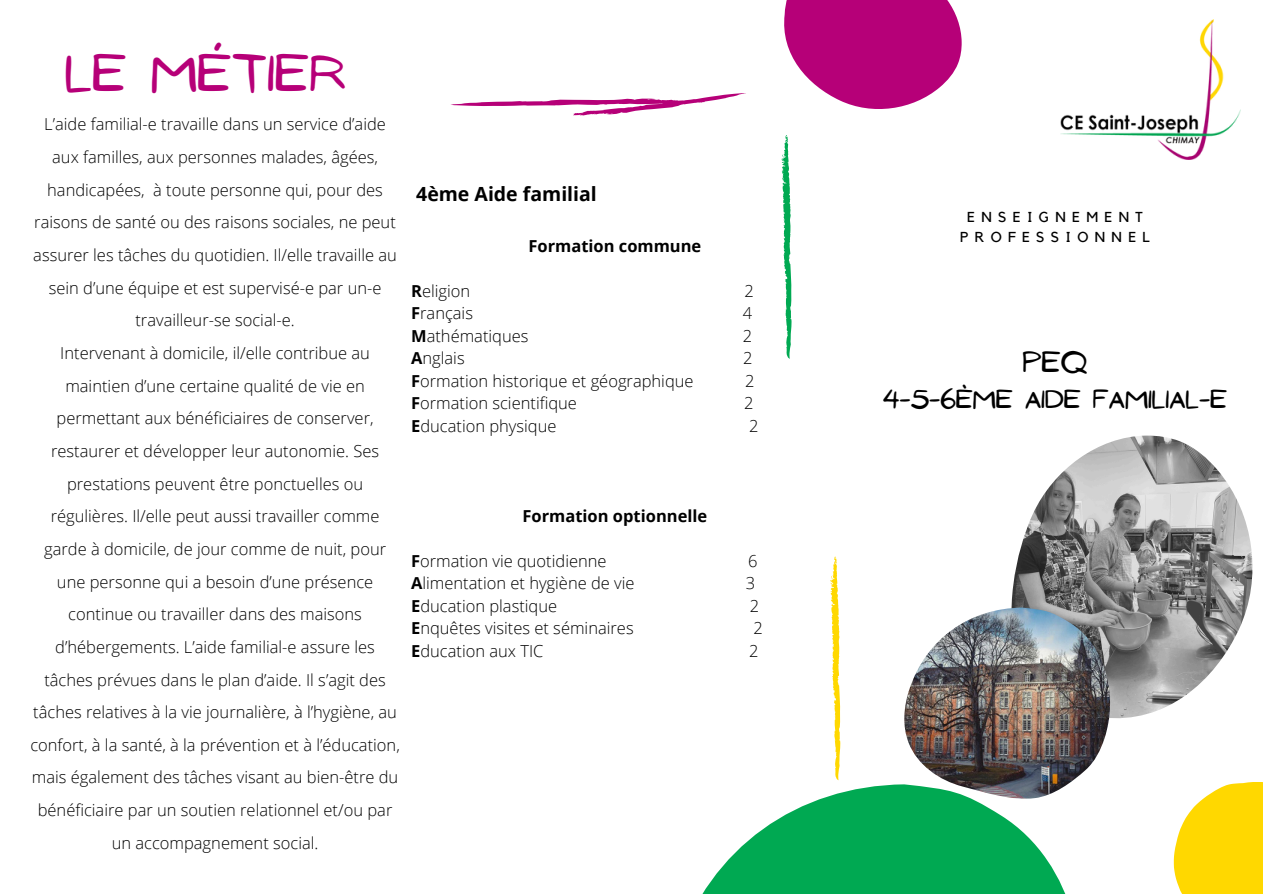
<style>
.page{position:relative;width:1263px;height:894px;background:#fff}
.page>*{position:absolute;margin:0;border:0;box-sizing:border-box;transform-origin:0 0}
.t1{font:48px "NF Ananias Regular";color:#b60078}
.t2{font:26.85px "NF Ananias Regular";color:#000}
.t3{font:23.85px "NF Ananias Regular";color:#000}
.t4{font:700 19.5px "Open Sans";color:#000}
.t5{font:300 16.5px/32.7px "Open Sans";color:#000;text-align:center}
.t6{font:700 16.5px "Open Sans";color:#000}
.t7{font:14.4px/19.2px "Kollektif";letter-spacing:.44em;color:#000;text-align:center}
.s1{font-weight:700}
</style>
<div class="page">
<img style="left:1061px;top:19px;width:180px;height:140px">
<div style="left:1174px;top:781px;width:89px;height:112px;background:#ffd800"></div>
<img style="left:1011px;top:435px;width:241px;height:283px">
<svg style="left:703px;top:784px;width:362px;height:109px;fill:#00a952"></svg>
<img style="left:904px;top:607px;width:206px;height:191px">
<svg style="left:784px;top:0;width:178px;height:109px;fill:#b60078"></svg>
<svg style="left:781px;top:135px;width:10px;height:209px"></svg>
<svg style="left:830px;top:556px;width:10px;height:209px"></svg>
<svg style="left:450px;top:93px;width:296px;height:22px"></svg>
<h3 class="t1" style="left:65px;top:47px;width:283px">LE MÉTIER</h3>
<h4 class="t5" style="left:30px;top:108px;width:371px">L’aide familial-e travaille dans un service d’aide aux familles, aux personnes malades, âgées, handicapées, à toute personne qui, pour des raisons de santé ou des raisons sociales, ne peut assurer les tâches du quotidien. Il/elle travaille au sein d’une équipe et est supervisé-e par un-e travailleur-se social-e.<br>Intervenant à domicile, il/elle contribue au maintien d’une certaine qualité de vie en permettant aux bénéficiaires de conserver, restaurer et développer leur autonomie. Ses prestations peuvent être ponctuelles ou régulières. Il/elle peut aussi travailler comme garde à domicile, de jour comme de nuit, pour une personne qui a besoin d’une présence continue ou travailler dans des maisons d’hébergements. L’aide familial-e assure les tâches prévues dans le plan d’aide. Il s’agit des tâches relatives à la vie journalière, à l’hygiène, au confort, à la santé, à la prévention et à l’éducation, mais également des tâches visant au bien-être du bénéficiaire par un soutien relationnel et/ou par un accompagnement social.</h4>
<h5 class="t4" style="left:416px;top:180px;width:182px">4ème Aide familial</h5>
<h4 class="t6" style="left:528px;top:234px;width:174px">Formation commune</h4>
<h5 class="t5" style="left:411px;top:274px;width:61px"><span class="s1">R</span>eligion</h5>
<h5 class="t5" style="left:744px;top:274px;width:11px">2</h5>
<h5 class="t5" style="left:411px;top:296px;width:63px"><span class="s1">F</span>rançais</h5>
<h5 class="t5" style="left:743px;top:296px;width:11px">4</h5>
<h5 class="t5" style="left:411px;top:319px;width:119px"><span class="s1">M</span>athématiques</h5>
<h5 class="t5" style="left:743px;top:319px;width:11px">2</h5>
<h5 class="t5" style="left:411px;top:341px;width:55px"><span class="s1">A</span>nglais</h5>
<h5 class="t5" style="left:743px;top:341px;width:11px">2</h5>
<h5 class="t5" style="left:411px;top:364px;width:284px"><span class="s1">F</span>ormation historique et géographique</h5>
<h5 class="t5" style="left:745px;top:364px;width:11px">2</h5>
<h5 class="t5" style="left:411px;top:386px;width:167px"><span class="s1">F</span>ormation scientifique</h5>
<h5 class="t5" style="left:744px;top:386px;width:11px">2</h5>
<h5 class="t5" style="left:411px;top:409px;width:147px"><span class="s1">E</span>ducation physique</h5>
<h5 class="t5" style="left:749px;top:409px;width:11px">2</h5>
<p class="t6" style="left:523px;top:504px;width:186px">Formation optionnelle</p>
<h2 class="t5" style="left:411px;top:544px;width:197px"><span class="s1">F</span>ormation vie quotidienne</h2>
<h2 class="t5" style="left:748px;top:544px;width:11px">6</h2>
<h2 class="t5" style="left:411px;top:566px;width:225px"><span class="s1">A</span>limentation et hygiène de vie</h2>
<h2 class="t5" style="left:746px;top:566px;width:11px">3</h2>
<h2 class="t5" style="left:411px;top:589px;width:148px"><span class="s1">E</span>ducation plastique</h2>
<h2 class="t5" style="left:750px;top:589px;width:11px">2</h2>
<h2 class="t5" style="left:411px;top:611px;width:224px"><span class="s1">E</span>nquêtes visites et séminaires</h2>
<h2 class="t5" style="left:754px;top:611px;width:11px">2</h2>
<h2 class="t5" style="left:411px;top:634px;width:134px"><span class="s1">E</span>ducation aux TIC</h2>
<h2 class="t5" style="left:749px;top:634px;width:11px">2</h2>
<p class="t7" style="left:960px;top:208px;width:191px">ENSEIGNEMENT<br>PROFESSIONNEL</p>
<p class="t2" style="left:1023px;top:347px;width:66px">PEQ</p>
<p class="t3" style="left:883px;top:386px;width:346px">4-5-6ÈME AIDE FAMILIAL-E</p>
</div>
